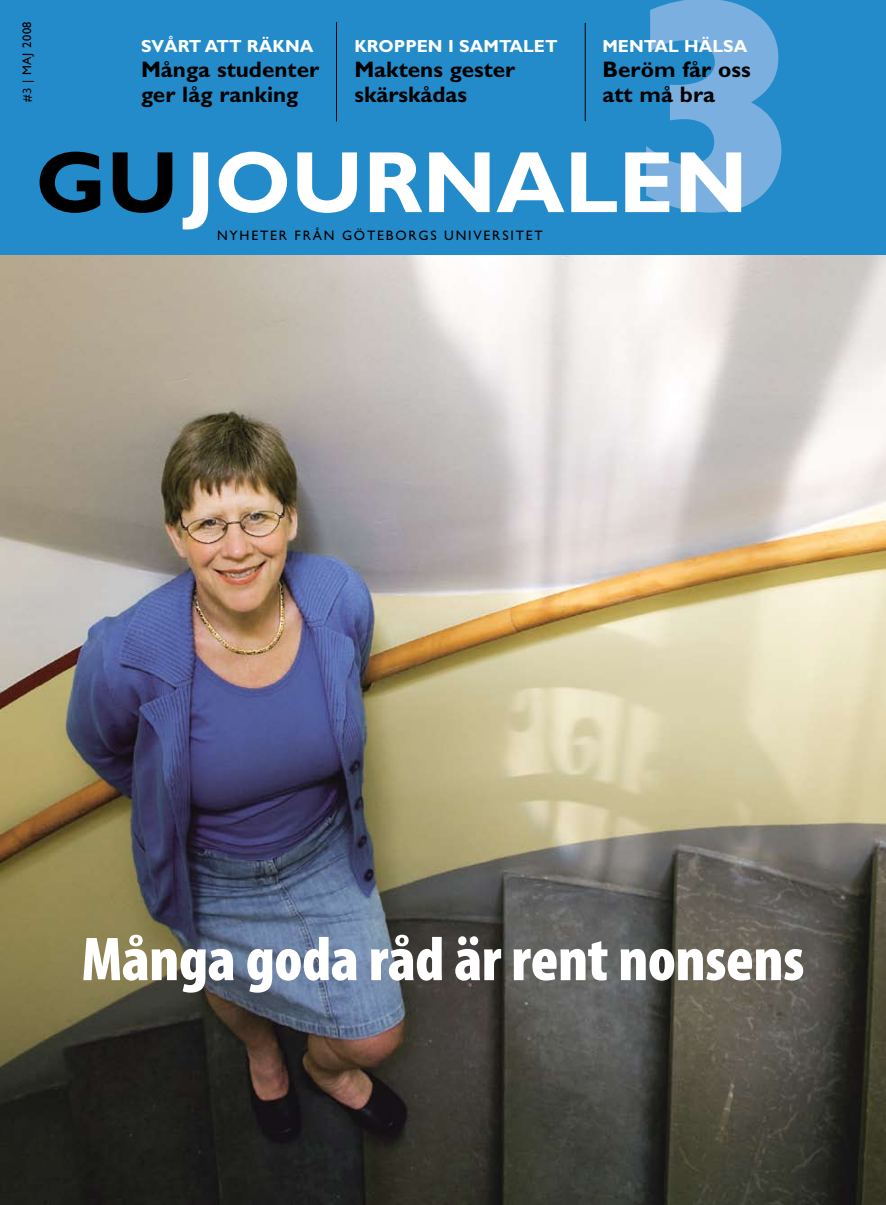
<style>
.page{position:relative;width:886px;height:1205px;background:#fff}
.page>*{position:absolute;margin:0;border:0;box-sizing:border-box;transform-origin:0 0}
.t1{font:700 87.5px "Gill Sans";color:#fff}
.t2{font:900 condensed 62.5px "Myriad Pro";letter-spacing:-.01em;color:#fff}
.t3{font:700 22.5px/25px "Gill Sans";color:#000}
.t4{font:700 17.5px "Gill Sans";color:#fff}
.t5{font:13.75px "Gill Sans";letter-spacing:.13em;color:#000}
.t6{font:12.5px "Gill Sans";letter-spacing:.05em;color:#000}
.s1{font-family:"Myriad Pro"}
.s2{color:#000}
</style>
<div class="page">
<img style="left:0;top:255px;width:886px;height:950px">
<div style="left:0;top:0;width:886px;height:255px;background:#248bca"></div>
<svg style="left:646px;top:0;width:135px;height:213px"></svg>
<hr style="left:336px;top:22px;width:1px;height:100px;background:#000">
<hr style="left:585px;top:23px;width:1px;height:98px;background:#000">
<p class="t6" style="left:20px;top:102px;width:83px;rotate:-90deg">#<span class="s1">3</span> | MAJ 2008</p>
<p class="t4" style="left:141px;top:36px;width:174px">svårt att räkna</p>
<p class="t3" style="left:141px;top:56px;width:180px">Många studenter ger låg ranking</p>
<p class="t4" style="left:354px;top:36px;width:205px">Kroppen i samtalet</p>
<p class="t3" style="left:354px;top:57px;width:163px">Maktens gester skärskådas</p>
<p class="t4" style="left:602px;top:36px;width:146px">Mental hälsa</p>
<p class="t3" style="left:602px;top:57px;width:150px">Beröm får oss att må bra</p>
<h1 class="t1" style="left:35px;top:131px;width:714px"><span class="s2">GU</span> Journalen</h1>
<p class="t5" style="left:217px;top:228px;width:327px">NYHETER FRÅN GÖTEBORGS UNIVERSITET</p>
<h2 class="t2" style="left:81px;top:919px;width:724px">Många goda råd är rent nonsens</h2>
</div>
